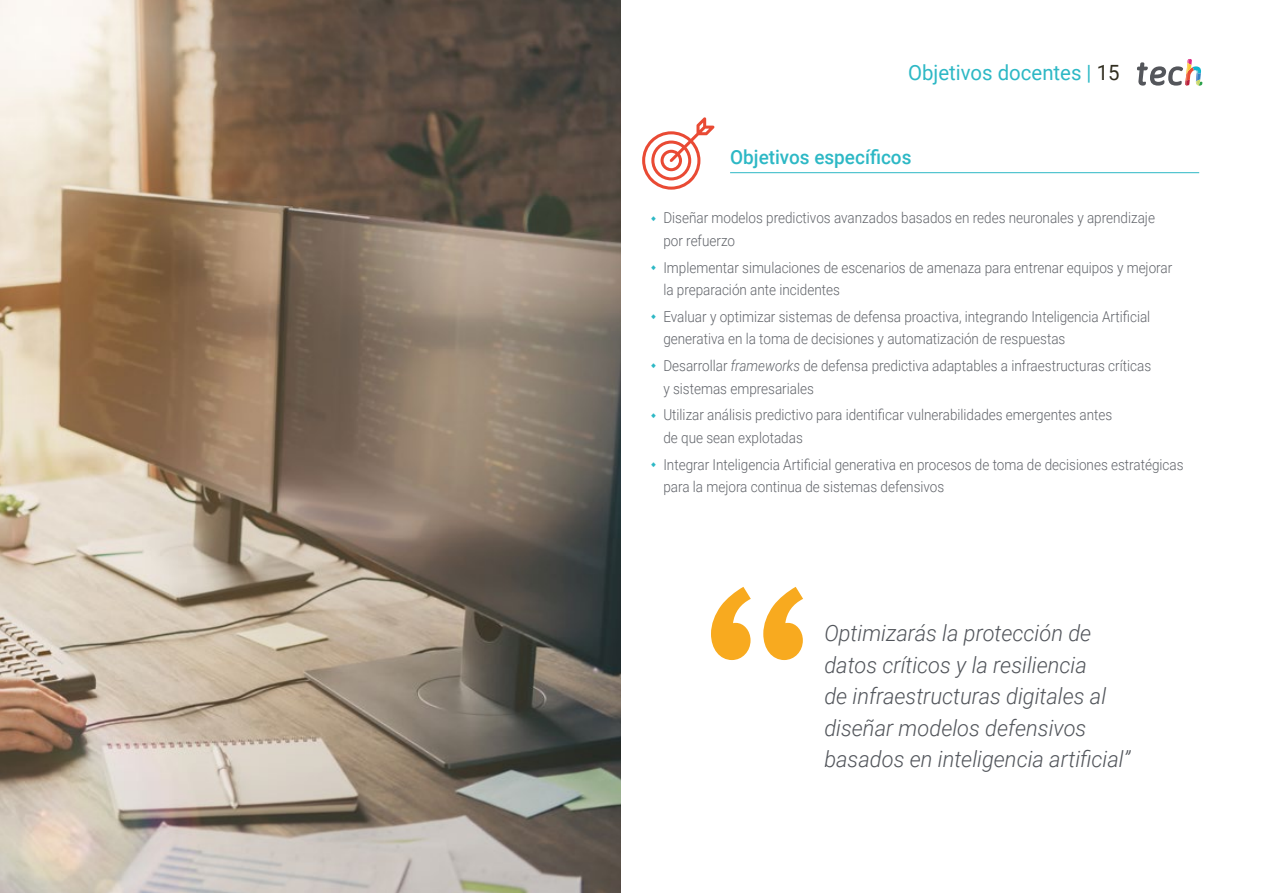
<style>
.page{position:relative;width:1263px;height:893px;background:#fff}
.page>*{position:absolute;margin:0;border:0;box-sizing:border-box;transform-origin:0 0}
.t1{font:italic 300 22.5px/31.5px "Roboto";color:#52555b}
.t2{font:21px "Roboto";color:#2db8c5}
.t3{font:500 19.5px "Roboto";color:#2db8c5}
.t4{font:300 15px/22.5px "Roboto";color:#61646a;scale:.9 1}
.s1{color:#312e20}
.s2{font-style:italic}
</style>
<div class="page">
<img style="left:0;top:0;width:621px;height:893px">
<svg style="left:711px;top:587px;width:92px;height:73px"></svg>
<hr style="left:730px;top:172px;width:469px;height:1px;background:#2db8c5">
<svg style="left:642px;top:117px;width:72px;height:73px"></svg>
<svg style="left:1137px;top:59px;width:65px;height:27px"></svg>
<h2 class="t2" style="left:908px;top:57px;width:213px">Objetivos docentes | <span class="s1">15</span></h2>
<h3 class="t3" style="left:730px;top:144px;width:183px">Objetivos específicos</h3>
<p class="t4" style="left:663px;top:206px;width:548px">Diseñar modelos predictivos avanzados basados en redes neuronales y aprendizaje por refuerzo</p>
<p class="t4" style="left:663px;top:255px;width:567px">Implementar simulaciones de escenarios de amenaza para entrenar equipos y mejorar la preparación ante incidentes</p>
<p class="t4" style="left:663px;top:305px;width:542px">Evaluar y optimizar sistemas de defensa proactiva, integrando Inteligencia Artificial generativa en la toma de decisiones y automatización de respuestas</p>
<p class="t4" style="left:663px;top:354px;width:543px">Desarrollar <span class="s2">frameworks</span> de defensa predictiva adaptables a infraestructuras críticas y sistemas empresariales</p>
<p class="t4" style="left:663px;top:403px;width:500px">Utilizar análisis predictivo para identificar vulnerabilidades emergentes antes de que sean explotadas</p>
<p class="t4" style="left:663px;top:452px;width:579px">Integrar Inteligencia Artificial generativa en procesos de toma de decisiones estratégicas para la mejora continua de sistemas defensivos</p>
<h1 class="t1" style="left:824px;top:617px;width:307px">Optimizarás la protección de datos críticos y la resiliencia<br>de infraestructuras digitales al diseñar modelos defensivos basados en inteligencia artificial”</h1>
</div>
